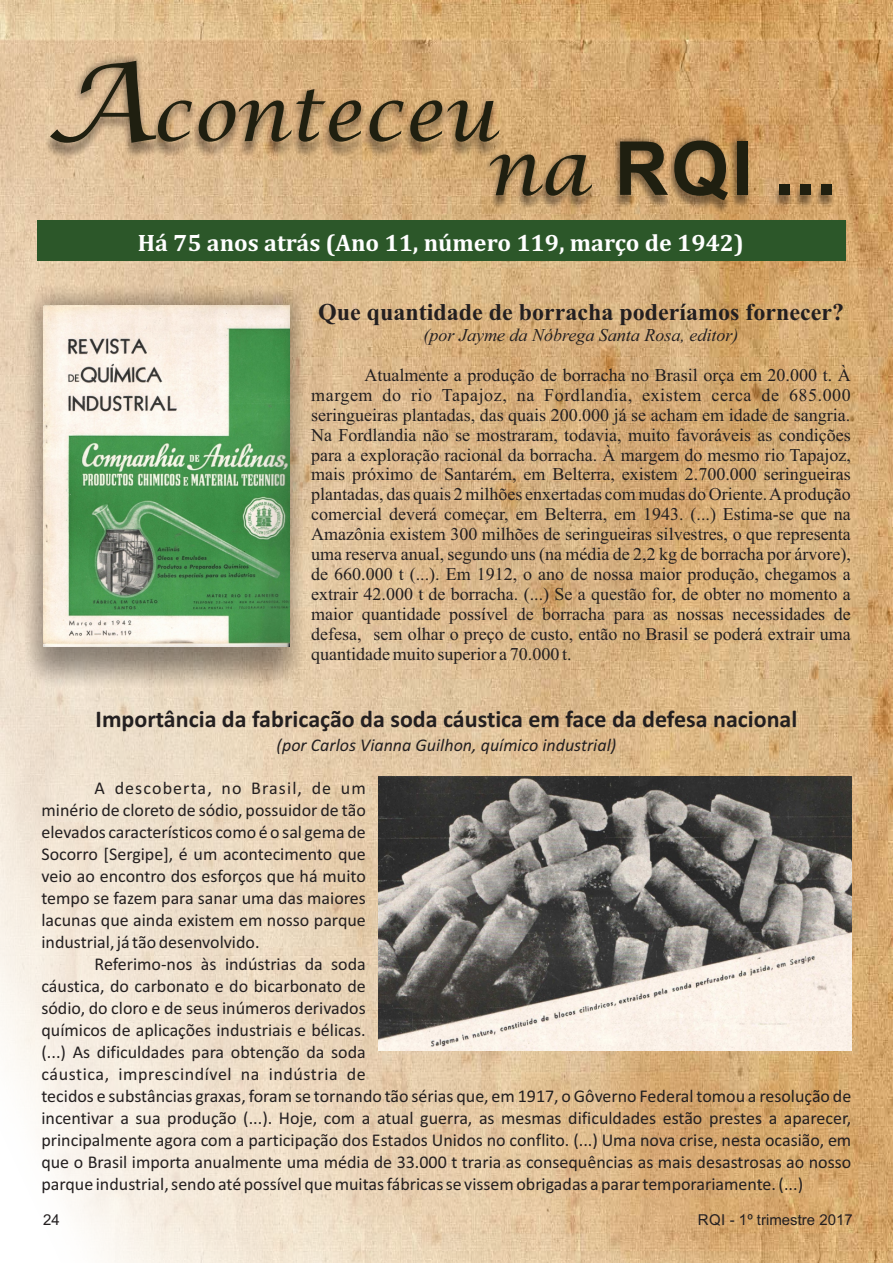
<style>
.page{position:relative;width:893px;height:1263px;background:#fff}
.page>*{position:absolute;margin:0;border:0;box-sizing:border-box;transform-origin:0 0}
.t1{font:italic 74.55px "Lucida Calligraphy";color:#1f1f10}
.t2{font:700 74.55px "Arial";color:#1f1f10}
.t3{font:700 24px "Calibri";color:#231f20}
.t4{font:700 24px "Times New Roman";color:#231f20}
.t5{font:700 24px "Cambria";color:#fff}
.t6{font:18px/21.9px "Calibri";color:#231f20;text-align:justify}
.t7{font:18px/20px "Times New Roman";color:#231f20;text-align:justify}
.t8{font:italic 18px "Calibri";color:#231f20}
.t9{font:italic 18px "Times New Roman";color:#231f20}
.t10{font:15px "Arial";color:#231f20}
.s1{font-size:108px}
.s2{font-family:"Lucida Calligraphy";font-weight:400;font-style:italic}
</style>
<div class="page">
<img style="left:0;top:0;width:893px;height:1263px">
<div style="left:37px;top:221px;width:808px;height:40px;background:#2c5729"></div>
<svg style="left:3px;top:266px;width:324px;height:442px;background:#d5bfa2"></svg>
<img style="left:43px;top:305px;width:247px;height:342px">
<img style="left:379px;top:777px;width:473px;height:273px">
<svg style="left:479px;top:130px;width:360px;height:90px;background:#c09764"></svg>
<div style="left:37px;top:47px;width:473px;height:119px;background:#231f20;opacity:.49"></div>
<h1 class="t1" style="left:45px;top:77px;width:452px"><span class="s1">A</span>conteceu</h1>
<h1 class="t2" style="left:486px;top:141px;width:352px"><span class="s2">na</span> RQI ...</h1>
<h2 class="t5" style="left:138px;top:232px;width:608px">Há 75 anos atrás (Ano 11, número 119, março de 1942)</h2>
<h2 class="t4" style="left:318px;top:303px;width:527px">Que quantidade de borracha poderíamos fornecer?</h2>
<p class="t9" style="left:424px;top:328px;width:316px">(por Jayme da Nóbrega Santa Rosa, editor)</p>
<p class="t7" style="left:311px;top:366px;width:541px;text-indent:53px">Atualmente a produção de borracha no Brasil orça em 20.000 t. À margem do rio Tapajoz, na Fordlandia, existem cerca de 685.000 seringueiras plantadas, das quais 200.000 já se acham em idade de sangria.<br>Na Fordlandia não se mostraram, todavia, muito favoráveis as condições para a exploração racional da borracha. À margem do mesmo rio Tapajoz, mais próximo de Santarém, em Belterra, existem 2.700.000 seringueiras plantadas, das quais 2 milhões enxertadas com mudas do Oriente. Aprodução comercial deverá começar, em Belterra, em 1943. (...) Estima-se que na Amazônia existem 300 milhões de seringueiras silvestres, o que representa uma reserva anual, segundo uns (na média de 2,2 kg de borracha por árvore), de 660.000 t (...). Em 1912, o ano de nossa maior produção, chegamos a extrair 42.000 t de borracha. (...) Se a questão for, de obter no momento a maior quantidade possível de borracha para as nossas necessidades de defesa, sem olhar o preço de custo, então no Brasil se poderá extrair uma quantidade muito superior a 70.000 t.</p>
<h2 class="t3" style="left:96px;top:709px;width:703px">Importância da fabricação da soda cáustica em face da defesa nacional</h2>
<p class="t8" style="left:277px;top:737px;width:341px">(por Carlos Vianna Guilhon, químico industrial)</p>
<p class="t6" style="left:41px;top:779px;width:326px;text-indent:53px">A descoberta, no Brasil, de um minério de cloreto de sódio, possuidor de tão elevados característicos como é o sal gema de Socorro [Sergipe], é um acontecimento que veio ao encontro dos esforços que há muito tempo se fazem para sanar uma das maiores lacunas que ainda existem em nosso parque industrial, já tão desenvolvido.</p>
<p class="t6" style="left:41px;top:955px;width:811px;text-align:left;text-indent:53px">Referimo-nos às indústrias da soda<br>cáustica, do carbonato e do bicarbonato de<br>sódio, do cloro e de seus inúmeros derivados<br>químicos de aplicações industriais e bélicas.<br>(...) As dificuldades para obtenção da soda<br>cáustica, imprescindível na indústria de<br>tecidos e substâncias graxas, foram se tornando tão sérias que, em 1917, o Gôverno Federal tomou a resolução de incentivar a sua produção (...). Hoje, com a atual guerra, as mesmas dificuldades estão prestes a aparecer, principalmente agora com a participação dos Estados Unidos no conflito. (...) Uma nova crise, nesta ocasião, em que o Brasil importa anualmente uma média de 33.000 t traria as consequências as mais desastrosas ao nosso parque industrial, sendo até possível que muitas fábricas se vissem obrigadas a parar temporariamente. (...)</p>
<p class="t10" style="left:43px;top:1214px;width:18px">24</p>
<p class="t10" style="left:698px;top:1214px;width:157px">RQI - 1º trimestre 2017</p>
</div>
